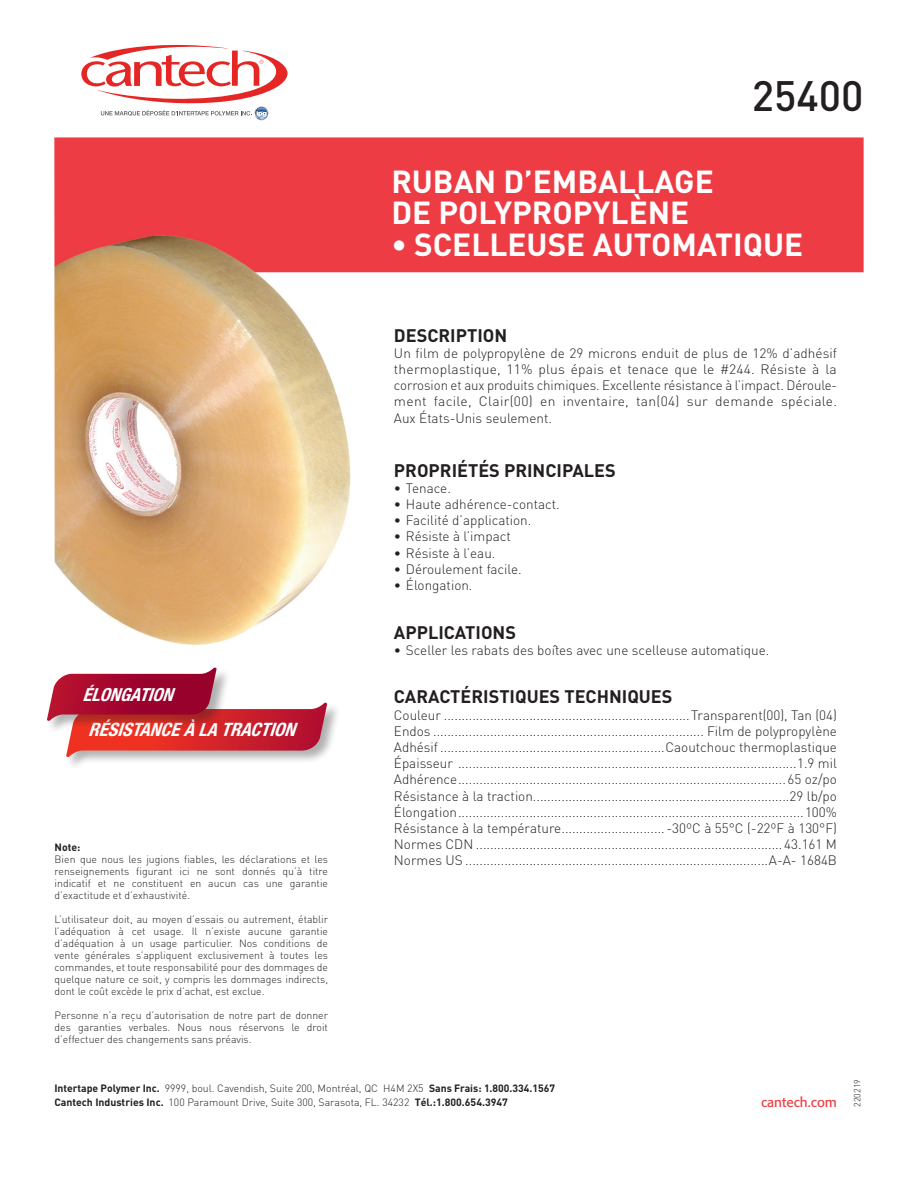
<style>
.page{position:relative;width:918px;height:1188px;background:#fff}
.page>*{position:absolute;margin:0;border:0;box-sizing:border-box;transform-origin:0 0}
.t1{font:500 42px "DIN";color:#231f20}
.t2{font:700 31.5px/31.5px "DIN";color:#fff}
.t3{font:italic 700 condensed 18.45px "Helvetica Neue";color:#fff}
.t4{font:700 18px "DIN";color:#231f20}
.t5{font:italic 700 condensed 18px "Helvetica Neue";color:#fff}
.t6{font:300 13.5px/16.2px "DIN";color:#231f20;text-align:justify}
.t7{font:13.5px "Formata";color:#ee3d43}
.t8{font:300 10.5px/12px "DIN";color:#231f20;text-align:justify}
.t9{font:700 10.5px "DIN";color:#231f20}
.t10{font:300 9px "DIN";color:#231f20}
.s1{font-size:18px}
.s2{font-weight:700}
</style>
<div class="page">
<img style="left:54px;top:137px;width:810px;height:508px">
<svg style="left:81px;top:44px;width:207px;height:76px"></svg>
<div style="left:66px;top:702px;width:275px;height:69px;background:#231f20;opacity:.35"></div>
<svg style="left:47px;top:668px;width:280px;height:89px"></svg>
<h1 class="t1" style="left:752px;top:69px;width:113px">25400</h1>
<h2 class="t2" style="left:391px;top:164px;width:324px">RUBAN D’EMBALLAGE<br>DE POLYPROPYLÈNE</h2>
<h2 class="t2" style="left:391px;top:227px;width:413px">• SCELLEUSE AUTOMATIQUE</h2>
<h3 class="t5" style="left:83px;top:684px;width:98px">ÉLONGATION</h3>
<h3 class="t3" style="left:88px;top:719px;width:215px">RÉSISTANCEÀ<span class="s1">LA</span>TRACTION</h3>
<p class="t9" style="left:55px;top:840px;width:27px">Note:</p>
<p class="t8" style="left:55px;top:853px;width:275px">Bien que nous les jugions fiables, les déclarations et les renseignements figurant ici ne sont donnés qu’à titre indicatif et ne constituent en aucun cas une garantie d’exactitude et d’exhaustivité.</p>
<p class="t8" style="left:55px;top:913px;width:275px">L’utilisateur doit, au moyen d’essais ou autrement, établir l’adéquation à cet usage. Il n’existe aucune garantie d’adéquation à un usage particulier. Nos conditions de vente générales s’appliquent exclusivement à toutes les commandes, et toute responsabilité pour des dommages de quelque nature ce soit, y compris les dommages indirects, dont le coût excède le prix d’achat, est exclue.</p>
<p class="t8" style="left:55px;top:1009px;width:275px">Personne n’a reçu d’autorisation de notre part de donner des garanties verbales. Nous nous réservons le droit d’effectuer des changements sans préavis.</p>
<h3 class="t4" style="left:394px;top:323px;width:115px">DESCRIPTION</h3>
<p class="t6" style="left:394px;top:345px;width:445px">Un film de polypropylène de 29 microns enduit de plus de 12% d’adhésif thermoplastique, 11% plus épais et tenace que le #244. Résiste à la corrosion et aux produits chimiques. Excellente résistance à l’impact. Déroule&shy;ment facile, Clair(00) en inventaire, tan(04) sur demande spéciale.<br>Aux États-Unis seulement.</p>
<h3 class="t4" style="left:394px;top:458px;width:223px">PROPRIÉTÉS PRINCIPALES</h3>
<p class="t6" style="left:394px;top:480px;width:58px">• Tenace.</p>
<p class="t6" style="left:394px;top:496px;width:167px">• Haute adhérence-contact.</p>
<p class="t6" style="left:394px;top:512px;width:139px">• Facilité d’application.</p>
<p class="t6" style="left:394px;top:528px;width:118px">• Résiste à l’impact</p>
<p class="t6" style="left:394px;top:544px;width:103px">• Résiste à l’eau.</p>
<p class="t6" style="left:394px;top:561px;width:129px">• Déroulement facile.</p>
<p class="t6" style="left:394px;top:577px;width:80px">• Élongation.</p>
<h3 class="t4" style="left:394px;top:620px;width:124px">APPLICATIONS</h3>
<p class="t6" style="left:394px;top:642px;width:377px">• Sceller les rabats des boîtes avec une scelleuse automatique.</p>
<h3 class="t4" style="left:394px;top:685px;width:280px">CARACTÉRISTIQUES TECHNIQUES</h3>
<p class="t6" style="left:394px;top:706px;width:445px">Couleur .....................................................................Transparent(00), Tan (04)<br>Endos ............................................................................ Film de polypropylène Adhésif ...............................................................Caoutchouc thermoplastique Épaisseur ...............................................................................................1.9 mil Adhérence............................................................................................65 oz/po Résistance à la traction........................................................................29 lb/po Élongation.................................................................................................100% Résistance à la température............................. -30ºC à 55°C (-22ºF à 130°F)<br>Normes CDN ...................................................................................... 43.161 M Normes US .....................................................................................A-A- 1684B</p>
<p class="t8" style="left:54px;top:1082px;width:502px;line-height:13.5px"><span class="s2">Intertape Polymer Inc.</span> 9999, boul. Cavendish, Suite 200, Montréal, QC H4M 2X5 <span class="s2">Sans Frais: 1.800.334.1567<br>Cantech Industries Inc.</span> 100 Paramount Drive, Suite 300, Sarasota, FL. 34232 <span class="s2">Tél.:1.800.654.3947</span></p>
<p class="t7" style="left:761px;top:1094px;width:77px">cantech.com</p>
<p class="t10" style="left:852px;top:1107px;width:29px;rotate:-90deg">220219</p>
</div>
